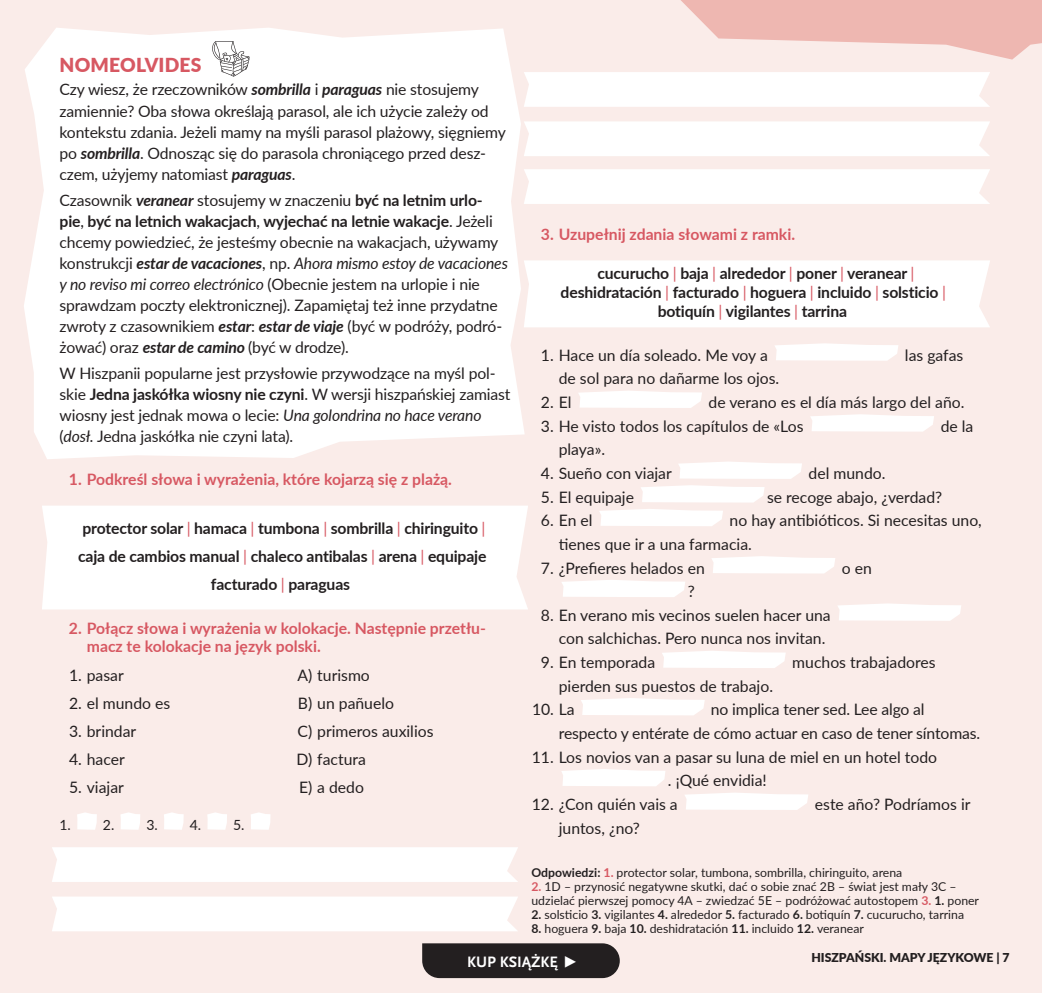
<style>
.page{position:relative;width:1042px;height:993px;background:#fff}
.page>*{position:absolute;margin:0;border:0;box-sizing:border-box;transform-origin:0 0}
.t1{font:900 19.25px "Lato";letter-spacing:.01em;color:#d75862}
.t2{font:15.75px/21px "Lato";letter-spacing:-.01em;color:#231f20}
.t3{font:700 15.75px/28px "Lato";letter-spacing:-.01em;color:#231f20;text-align:center}
.t4{font:700 15.75px/17.5px "Lato";color:#d75862}
.t5{font:700 15.75px "Scala Sans Pro";color:#fff}
.t6{font:14px "Lato";color:#231f20}
.t7{font:12.25px/14px "Lato";color:#231f20}
.t8{font:900 12.25px "Lato";color:#231f20}
.s1{font-weight:700;font-style:italic}
.s2{font-weight:700}
.s3{font-style:italic}
.s4{font-weight:400;color:#d75862}
.s5{font-weight:700;color:#d75862}
</style>
<div class="page">
<div style="left:0;top:0;width:1042px;height:992px;background:#faece9"></div>
<svg style="left:681px;top:0;width:361px;height:60px"></svg>
<svg style="left:24px;top:28px;width:501px;height:431px;background:#fefdfd"></svg>
<svg style="left:212px;top:41px;width:37px;height:36px"></svg>
<div style="left:42px;top:506px;width:486px;height:103px;background:#fff"></div>
<svg style="left:77px;top:812px;width:20px;height:17px"></svg>
<svg style="left:121px;top:812px;width:19px;height:17px"></svg>
<svg style="left:164px;top:812px;width:20px;height:17px"></svg>
<svg style="left:207px;top:812px;width:20px;height:17px"></svg>
<svg style="left:251px;top:812px;width:19px;height:17px"></svg>
<div style="left:52px;top:847px;width:466px;height:34px;background:#fff"></div>
<div style="left:52px;top:897px;width:466px;height:34px;background:#fff"></div>
<div style="left:524px;top:72px;width:466px;height:35px;background:#fff"></div>
<div style="left:524px;top:121px;width:466px;height:35px;background:#fff"></div>
<div style="left:524px;top:169px;width:466px;height:35px;background:#fff"></div>
<div style="left:524px;top:260px;width:466px;height:67px;background:#fff"></div>
<svg style="left:775px;top:343px;width:123px;height:17px;background:#fefcfc"></svg>
<svg style="left:578px;top:391px;width:124px;height:17px;background:#fefdfc"></svg>
<svg style="left:810px;top:414px;width:124px;height:17px;background:#fefcfc"></svg>
<svg style="left:679px;top:462px;width:123px;height:17px;background:#fefdfd"></svg>
<svg style="left:641px;top:485px;width:123px;height:17px;background:#fefdfc"></svg>
<svg style="left:599px;top:509px;width:124px;height:17px;background:#fefdfc"></svg>
<svg style="left:712px;top:556px;width:123px;height:17px;background:#fefdfc"></svg>
<svg style="left:562px;top:580px;width:123px;height:17px;background:#fefdfd"></svg>
<svg style="left:838px;top:603px;width:123px;height:17px;background:#fefcfc"></svg>
<svg style="left:662px;top:651px;width:124px;height:17px;background:#fefdfc"></svg>
<svg style="left:581px;top:698px;width:124px;height:17px;background:#fefdfc"></svg>
<svg style="left:561px;top:769px;width:104px;height:17px;background:#fefdfc"></svg>
<svg style="left:685px;top:793px;width:123px;height:16px;background:#fefdfd"></svg>
<div style="left:422px;top:943px;width:198px;height:34px;background:#231f20"></div>
<p class="t1" style="left:60px;top:50px;width:143px">NOMEOLVIDES</p>
<p class="t2" style="left:60px;top:79px;width:448px">Czy wiesz, że rzeczowników <span class="s1">sombrilla</span> i <span class="s1">paraguas</span> nie stosujemy zamiennie? Oba słowa określają parasol, ale ich użycie zależy od kontekstu zdania. Jeżeli mamy na myśli parasol plażowy, sięgniemy po <span class="s1">sombrilla</span>. Odnosząc się do parasola chroniącego przed desz&shy;czem, użyjemy natomiast <span class="s1">paraguas</span>.</p>
<p class="t2" style="left:60px;top:188px;width:450px">Czasownik <span class="s1">veranear</span> stosujemy w znaczeniu <span class="s2">być na letnim urlo&shy;pie</span>, <span class="s2">być na letnich wakacjach</span>, <span class="s2">wyjechać na letnie wakacje</span>. Jeżeli chcemy powiedzieć, że jesteśmy obecnie na wakacjach, używamy konstrukcji <span class="s1">estar de vacaciones</span>, np. <span class="s3">Ahora mismo estoy de vacaciones y no reviso mi correo electrónico</span> (Obecnie jestem na urlopie i nie sprawdzam poczty elektronicznej). Zapamiętaj też inne przydatne zwroty z czasownikiem <span class="s1">estar</span>: <span class="s1">estar de viaje</span> (być w podróży, podró&shy;żować) oraz <span class="s1">estar de camino</span> (być w drodze).</p>
<p class="t2" style="left:60px;top:361px;width:452px">W Hiszpanii popularne jest przysłowie przywodzące na myśl pol&shy;skie <span class="s2">Jedna jaskółka wiosny nie czyni</span>. W wersji hiszpańskiej zamiast wiosny jest jednak mowa o lecie: <span class="s3">Una golondrina no hace verano </span>(<span class="s3">dosł.</span> Jedna jaskółka nie czyni lata).</p>
<p class="t4" style="left:69px;top:470px;width:384px">1. Podkreśl słowa i wyrażenia, które kojarzą się z plażą.</p>
<p class="t3" style="left:78px;top:513px;width:410px">protector solar <span class="s4">|</span> hamaca <span class="s4">|</span> tumbona <span class="s4">|</span> sombrilla <span class="s4">|</span> chiringuito <span class="s4">| </span>caja de cambios manual <span class="s4">|</span> chaleco antibalas <span class="s4">|</span> arena <span class="s4">|</span> equipaje facturado <span class="s4">|</span> paraguas</p>
<p class="t4" style="left:87px;top:618px;width:401px;text-indent:-18px">2. Połącz słowa i wyrażenia w kolokacje. Następnie przetłu&shy;macz te kolokacje na język polski.</p>
<p class="t2" style="left:69px;top:663px;width:56px">1. pasar</p>
<p class="t2" style="left:69px;top:691px;width:103px">2. el mundo es</p>
<p class="t2" style="left:69px;top:719px;width:69px">3. brindar</p>
<p class="t2" style="left:69px;top:747px;width:57px">4. hacer</p>
<p class="t2" style="left:69px;top:775px;width:56px">5. viajar</p>
<p class="t2" style="left:296px;top:660px;width:139px;line-height:28px">A) turismo<br>B) un pañuelo<br>C) primeros auxilios<br>D) factura<br>E) a dedo</p>
<p class="t6" style="left:60px;top:814px;width:55px">1. 2.</p>
<p class="t6" style="left:146px;top:814px;width:55px">3. 4.</p>
<p class="t6" style="left:233px;top:814px;width:11px">5.</p>
<p class="t4" style="left:541px;top:225px;width:256px">3. Uzupełnij zdania słowami z ramki.</p>
<p class="t3" style="left:561px;top:263px;width:387px;line-height:18.9px">cucurucho <span class="s4">|</span> baja <span class="s4">|</span> alrededor <span class="s4">|</span> poner <span class="s4">|</span> veranear <span class="s4">| </span>deshidratación <span class="s4">|</span> facturado <span class="s4">|</span> hoguera <span class="s4">|</span> incluido <span class="s4">|</span> solsticio <span class="s4">| </span>botiquín <span class="s4">|</span> vigilantes <span class="s4">|</span> tarrina</p>
<p class="t2" style="left:541px;top:343px;width:228px">1. Hace un día soleado. Me voy a</p>
<p class="t2" style="left:905px;top:343px;width:60px">las gafas</p>
<p class="t2" style="left:559px;top:367px;width:222px">de sol para no dañarme los ojos.</p>
<p class="t2" style="left:541px;top:391px;width:32px">2. El</p>
<p class="t2" style="left:708px;top:391px;width:257px">de verano es el día más largo del año.</p>
<p class="t2" style="left:541px;top:414px;width:264px">3. He visto todos los capítulos de «Los</p>
<p class="t2" style="left:940px;top:414px;width:34px">de la</p>
<p class="t2" style="left:559px;top:438px;width:48px">playa».</p>
<p class="t2" style="left:541px;top:462px;width:132px">4. Sueño con viajar</p>
<p class="t2" style="left:808px;top:462px;width:78px">del mundo.</p>
<p class="t2" style="left:541px;top:485px;width:95px">5. El equipaje</p>
<p class="t2" style="left:767px;top:485px;width:177px">se recoge abajo, ¿verdad?</p>
<p class="t2" style="left:541px;top:509px;width:53px">6. En el</p>
<p class="t2" style="left:559px;top:508px;width:424px;line-height:23.6px;text-indent:171px">no hay antibióticos. Si necesitas uno, tienes que ir a una farmacia.</p>
<p class="t2" style="left:541px;top:556px;width:165px">7. ¿Prefieres helados en</p>
<p class="t2" style="left:842px;top:556px;width:32px">o en</p>
<p class="t2" style="left:688px;top:580px;width:9px">?</p>
<p class="t2" style="left:559px;top:602px;width:273px;line-height:23.6px;text-indent:-18px">8. En verano mis vecinos suelen hacer una con salchichas. Pero nunca nos invitan.</p>
<p class="t2" style="left:541px;top:651px;width:116px">9. En temporada</p>
<p class="t2" style="left:792px;top:651px;width:145px">muchos trabajadores</p>
<p class="t2" style="left:559px;top:674px;width:216px">pierden sus puestos de trabajo.</p>
<p class="t2" style="left:532px;top:698px;width:44px">10. La</p>
<p class="t2" style="left:559px;top:697px;width:423px;line-height:23.6px;text-indent:152px">no implica tener sed. Lee algo al respecto y entérate de cómo actuar en caso de tener síntomas.</p>
<p class="t2" style="left:668px;top:744px;width:271px;line-height:23.6px;text-indent:-136px">11. Los novios van a pasar su luna de miel en un hotel todo . ¡Qué envidia!</p>
<p class="t2" style="left:532px;top:792px;width:147px">12. ¿Con quién vais a</p>
<p class="t2" style="left:815px;top:792px;width:157px">este año? Podríamos ir</p>
<p class="t2" style="left:559px;top:816px;width:83px">juntos, ¿no?</p>
<p class="t7" style="left:531px;top:865px;width:372px"><span class="s2">Odpowiedzi:</span> <span class="s5">1.</span> protector solar, tumbona, sombrilla, chiringuito, arena</p>
<p class="t7" style="left:531px;top:879px;width:449px"><span class="s5">2.</span> 1D – przynosić negatywne skutki, dać o sobie znać 2B – świat jest mały 3C – udzielać pierwszej pomocy 4A – zwiedzać 5E – podróżować autostopem <span class="s5">3.</span> <span class="s2">1.</span> poner</p>
<p class="t7" style="left:531px;top:907px;width:434px"><span class="s2">2.</span> solsticio <span class="s2">3.</span> vigilantes <span class="s2">4.</span> alrededor <span class="s2">5.</span> facturado <span class="s2">6.</span> botiquín <span class="s2">7.</span> cucurucho, tarrina</p>
<p class="t7" style="left:531px;top:921px;width:334px"><span class="s2">8.</span> hoguera <span class="s2">9.</span> baja <span class="s2">10.</span> deshidratación <span class="s2">11.</span> incluido <span class="s2">12.</span> veranear</p>
<p class="t5" style="left:467px;top:952px;width:112px">KUP KSIĄŻKĘ ▶</p>
<p class="t8" style="left:811px;top:947px;width:200px">HISZPAŃSKI. MAPY JĘZYKOWE | 7</p>
</div>
